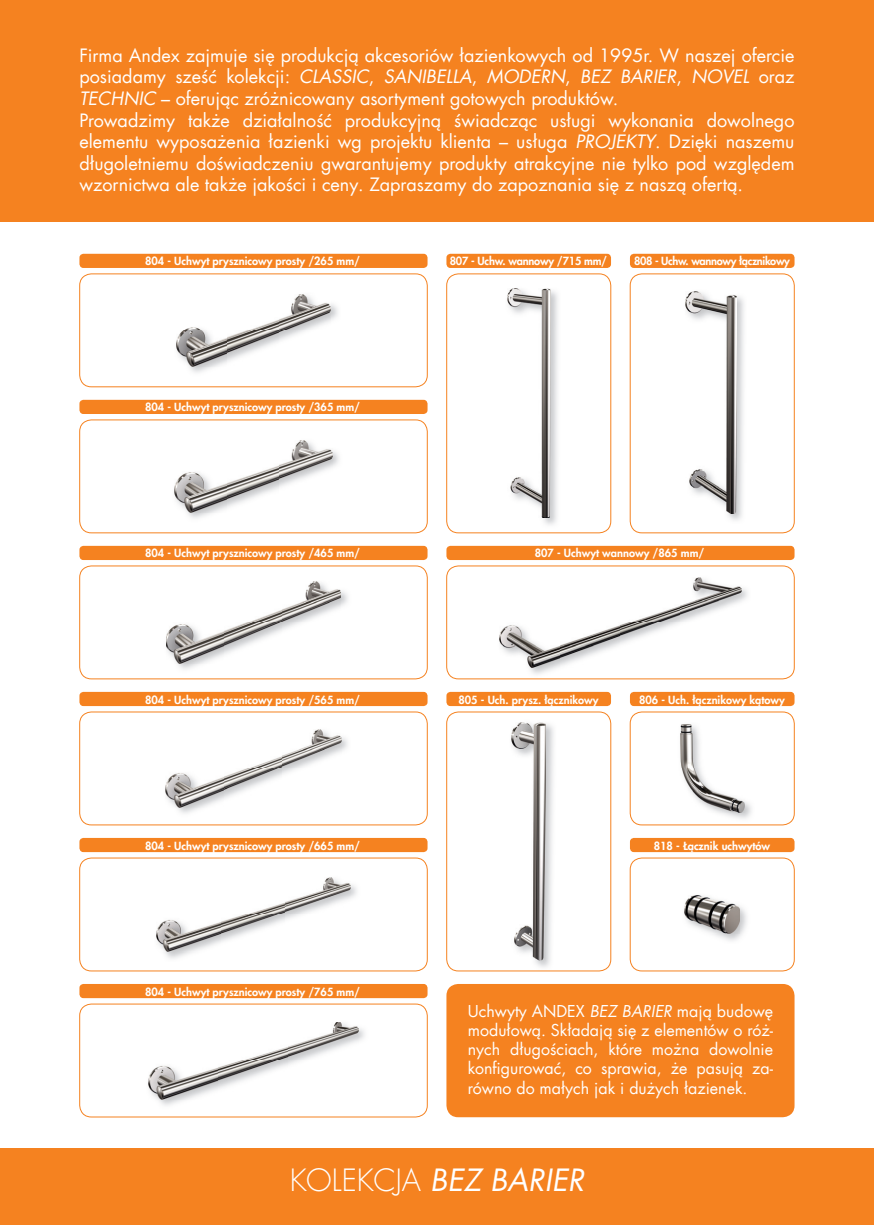
<style>
.page{position:relative;width:874px;height:1225px;background:#fff}
.page>*{position:absolute;margin:0;border:0;box-sizing:border-box;transform-origin:0 0}
.t1{font:italic 30px "Futura Com";color:#fff}
.t2{font:18px/21.6px "Futura Com";color:#fff}
.t3{font:16px/19.2px "Futura Com";color:#fff;text-align:justify}
.t4{font:800 11px "Futura Com";color:#fff}
.t5{font:800 11px "Futura Com";letter-spacing:-.03em;color:#fff}
.t6{font:800 11px "Futura Com";letter-spacing:-.02em;color:#fff}
.s1{font-style:italic}
.s2{font-weight:300;font-style:normal}
</style>
<div class="page">
<div style="left:0;top:0;width:873px;height:221px;background:#f58220"></div>
<div style="left:0;top:1148px;width:873px;height:77px;background:#f58220"></div>
<div style="left:79px;top:546px;width:348px;height:14px;background:#f58220;border-radius:4px"></div>
<div style="left:79px;top:254px;width:348px;height:14px;background:#f58220;border-radius:4px"></div>
<div style="left:79px;top:838px;width:348px;height:14px;background:#f58220;border-radius:4px"></div>
<div style="left:79px;top:984px;width:348px;height:14px;background:#f58220;border-radius:4px"></div>
<div style="left:79px;top:692px;width:348px;height:14px;background:#f58220;border-radius:4px"></div>
<div style="left:79px;top:400px;width:348px;height:14px;background:#f58220;border-radius:4px"></div>
<img style="left:176px;top:581px;width:172px;height:88px">
<img style="left:166px;top:582px;width:175px;height:81px">
<div style="left:79px;top:566px;width:348px;height:113px;border:1px solid #f58220;border-radius:12px"></div>
<img style="left:189px;top:304px;width:149px;height:69px">
<img style="left:176px;top:294px;width:154px;height:72px">
<div style="left:79px;top:274px;width:348px;height:113px;border:1px solid #f58220;border-radius:12px"></div>
<img style="left:156px;top:884px;width:201px;height:75px">
<img style="left:157px;top:877px;width:193px;height:74px">
<div style="left:79px;top:857px;width:348px;height:114px;border:1px solid #f58220;border-radius:12px"></div>
<img style="left:157px;top:1027px;width:208px;height:79px">
<img style="left:148px;top:1022px;width:210px;height:77px">
<div style="left:79px;top:1003px;width:348px;height:114px;border:1px solid #f58220;border-radius:12px"></div>
<div style="left:446px;top:984px;width:348px;height:133px;background:#f58220;border-radius:12px"></div>
<img style="left:165px;top:737px;width:183px;height:77px">
<img style="left:166px;top:729px;width:175px;height:78px">
<div style="left:79px;top:711px;width:348px;height:114px;border:1px solid #f58220;border-radius:12px"></div>
<img style="left:187px;top:450px;width:152px;height:69px">
<img style="left:174px;top:440px;width:158px;height:72px">
<div style="left:79px;top:420px;width:348px;height:113px;border:1px solid #f58220;border-radius:12px"></div>
<div style="left:446px;top:254px;width:164px;height:14px;background:#f58220;border-radius:4px"></div>
<img style="left:511px;top:288px;width:47px;height:237px">
<img style="left:507px;top:289px;width:43px;height:229px">
<div style="left:446px;top:274px;width:164px;height:259px;border:1px solid #f58220;border-radius:12px"></div>
<div style="left:629px;top:254px;width:165px;height:14px;background:#f58220;border-radius:4px"></div>
<div style="left:629px;top:692px;width:165px;height:14px;background:#f58220;border-radius:4px"></div>
<div style="left:629px;top:838px;width:165px;height:14px;background:#f58220;border-radius:4px"></div>
<img style="left:717px;top:801px;width:35px;height:18px">
<img style="left:680px;top:724px;width:64px;height:88px">
<div style="left:629px;top:711px;width:165px;height:114px;border:1px solid #f58220;border-radius:12px"></div>
<img style="left:712px;top:906px;width:35px;height:35px">
<img style="left:684px;top:895px;width:55px;height:38px">
<div style="left:629px;top:857px;width:165px;height:114px;border:1px solid #f58220;border-radius:12px"></div>
<div style="left:446px;top:546px;width:348px;height:14px;background:#f58220;border-radius:4px"></div>
<div style="left:446px;top:692px;width:164px;height:14px;background:#f58220;border-radius:4px"></div>
<img style="left:529px;top:587px;width:219px;height:87px">
<img style="left:499px;top:577px;width:241px;height:90px">
<div style="left:446px;top:566px;width:348px;height:113px;border:1px solid #f58220;border-radius:12px"></div>
<img style="left:728px;top:295px;width:16px;height:226px">
<img style="left:685px;top:291px;width:51px;height:223px">
<div style="left:629px;top:274px;width:165px;height:259px;border:1px solid #f58220;border-radius:12px"></div>
<img style="left:535px;top:723px;width:19px;height:244px">
<img style="left:511px;top:722px;width:34px;height:238px">
<div style="left:446px;top:711px;width:164px;height:260px;border:1px solid #f58220;border-radius:12px"></div>
<p class="t2" style="left:79px;top:45px;width:716px">Firma Andex zajmuje się produkcją akcesoriów łazienkowych od 1995r. W naszej ofercie posiadamy sześć kolekcji: <span class="s1">CLASSIC</span>, <span class="s1">SANIBELLA</span>, <span class="s1">MODERN</span>, <span class="s1">BEZ BARIER</span>, <span class="s1">NOVEL</span> oraz <span class="s1">TECHNIC</span> – oferując zróżnicowany asortyment gotowych produktów.<br>Prowadzimy także działalność produkcyjną świadcząc usługi wykonania dowolnego elementu wyposażenia łazienki wg projektu klienta – usługa <span class="s1">PROJEKTY</span>. Dzięki naszemu długoletniemu doświadczeniu gwarantujemy produkty atrakcyjne nie tylko pod względem wzornictwa ale także jakości i ceny. Zapraszamy do zapoznania się z naszą ofertą.</p>
<p class="t4" style="left:145px;top:256px;width:216px">804 - Uchwyt prysznicowy prosty /265 mm/</p>
<p class="t4" style="left:145px;top:402px;width:216px">804 - Uchwyt prysznicowy prosty /365 mm/</p>
<p class="t4" style="left:145px;top:548px;width:216px">804 - Uchwyt prysznicowy prosty /465 mm/</p>
<p class="t4" style="left:145px;top:694px;width:216px">804 - Uchwyt prysznicowy prosty /565 mm/</p>
<p class="t4" style="left:145px;top:840px;width:216px">804 - Uchwyt prysznicowy prosty /665 mm/</p>
<p class="t4" style="left:145px;top:986px;width:216px">804 - Uchwyt prysznicowy prosty /765 mm/</p>
<p class="t6" style="left:449px;top:256px;width:159px">807 - Uchw. wannowy /715 mm/</p>
<p class="t5" style="left:633px;top:256px;width:157px">808 - Uchw. wannowy łącznikowy</p>
<p class="t4" style="left:534px;top:548px;width:171px">807 - Uchwyt wannowy /865 mm/</p>
<p class="t4" style="left:458px;top:694px;width:141px">805 - Uch. prysz. łącznikowy</p>
<p class="t4" style="left:638px;top:694px;width:147px">806 - Uch. łącznikowy kątowy</p>
<p class="t4" style="left:653px;top:840px;width:118px">818 - Łącznik uchwytów</p>
<p class="t3" style="left:467px;top:1002px;width:307px">Uchwyty ANDEX <span class="s1">BEZ BARIER</span> mają budowę modułową. Składają się z elementów o róż&shy;nych długościach, które można dowolnie konfigurować, co sprawia, że pasują za&shy;równo do małych jak i dużych łazienek.</p>
<h1 class="t1" style="left:290px;top:1166px;width:295px"><span class="s2">KOLEKCJA</span> BEZ BARIER</h1>
</div>
